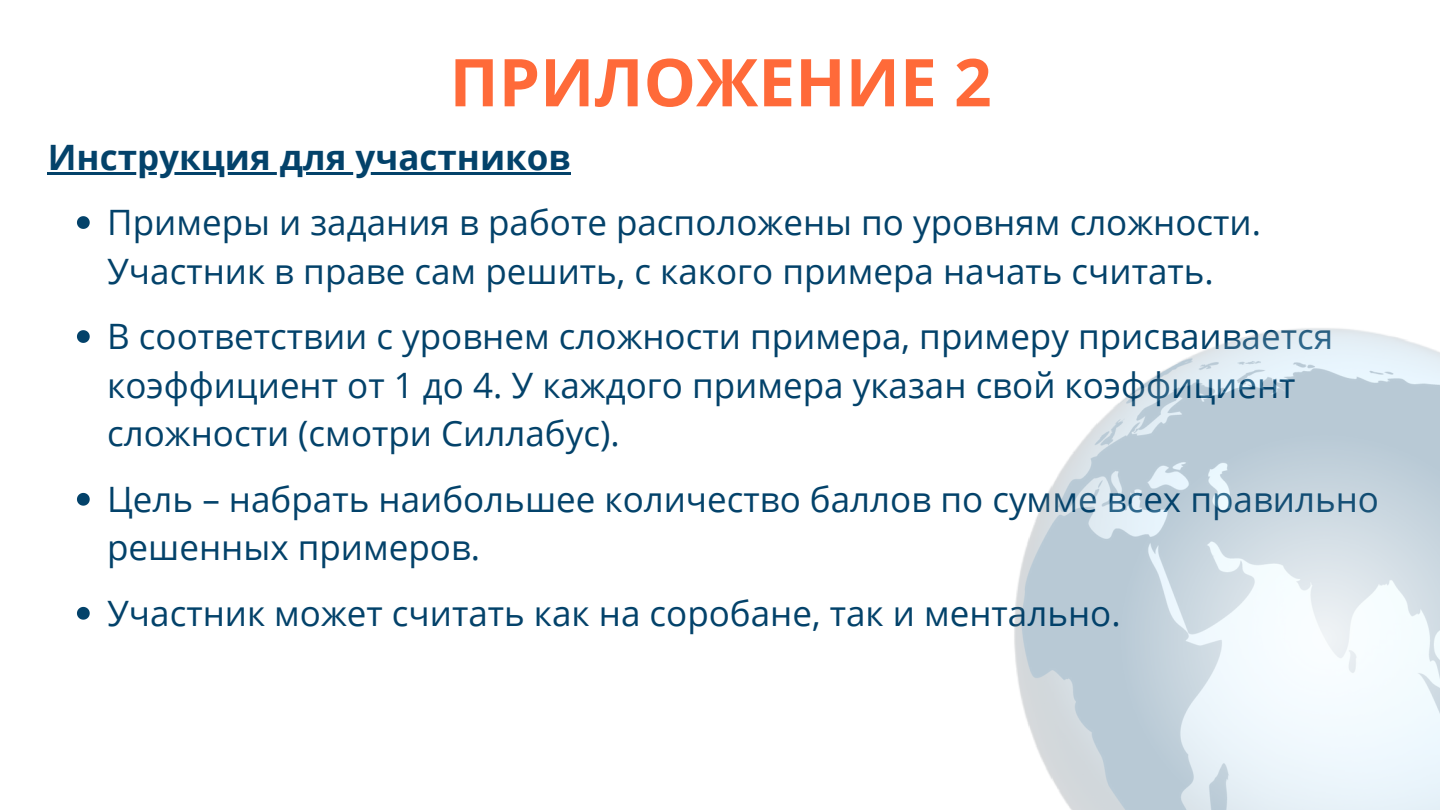
<style>
.page{position:relative;width:1440px;height:810px;background:#fff}
.page>*{position:absolute;margin:0;border:0;box-sizing:border-box;transform-origin:0 0}
.t1{font:700 66px "Open Sans";color:#ff6a39}
.t2{font:35px/48.8px "Open Sans";color:#03426a}
.t3{font:700 35px "Open Sans";color:#03426a}
</style>
<div class="page">
<hr style="left:48px;top:172px;width:523px;height:3px;background:#03426a">
<svg style="left:77px;top:216px;width:13px;height:13px"></svg>
<svg style="left:77px;top:330px;width:13px;height:13px"></svg>
<svg style="left:77px;top:493px;width:13px;height:13px"></svg>
<svg style="left:77px;top:607px;width:13px;height:13px"></svg>
<img style="left:1014px;top:328px;width:426px;height:482px">
<p class="t1" style="left:450px;top:36px;width:544px">ПРИЛОЖЕНИЕ 2</p>
<h1 class="t3" style="left:48px;top:132px;width:525px">Инструкция для участников</h1>
<h2 class="t2" style="left:107px;top:197px;width:1155px">Примеры и задания в работе расположены по уровням сложности.<br>Участник в праве сам решить, с какого примера начать считать.</h2>
<p class="t2" style="left:107px;top:311px;width:1227px">В соответствии с уровнем сложности примера, примеру присваивается коэффициент от 1 до 4. У каждого примера указан свой коэффициент сложности (смотри Силлабус).</p>
<p class="t2" style="left:107px;top:474px;width:1273px">Цель – набрать наибольшее количество баллов по сумме всех правильно решенных примеров.</p>
<p class="t2" style="left:107px;top:588px;width:1015px">Участник может считать как на соробане, так и ментально.</p>
</div>
